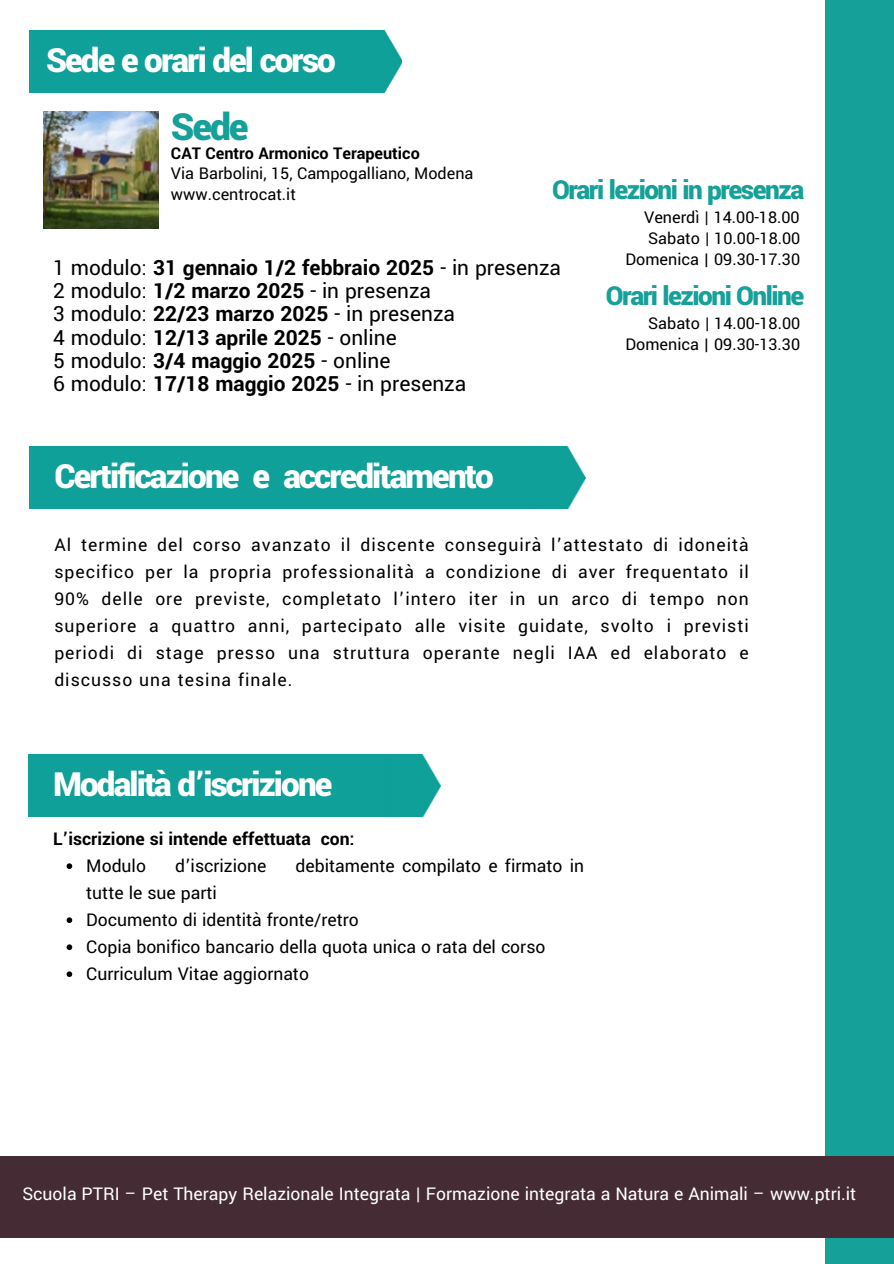
<style>
.page{position:relative;width:894px;height:1264px;background:#fff}
.page>*{position:absolute;margin:0;border:0;box-sizing:border-box;transform-origin:0 0}
.t1{font:900 41.4px "Yantramanav";color:#15a099}
.t2{font:900 36.9px "Yantramanav";letter-spacing:-.05em;color:#fff}
.t3{font:900 29.1px "Yantramanav";letter-spacing:-.05em;color:#15a099}
.t4{font:23.25px/23.2px "Yantramanav";color:#000}
.t5{font:19.5px/27px "Yantramanav";color:#000;text-align:justify}
.t6{font:19.5px "Yantramanav";color:#fff}
.t7{font:700 19.5px "Yantramanav";color:#000}
.t8{font:18px "Yantramanav";color:#000}
.t9{font:700 18px "Yantramanav";color:#000}
.s1{font-weight:700}
</style>
<div class="page">
<div style="left:825px;top:0;width:68px;height:1263px;background:#15a099"></div>
<div style="left:29px;top:31px;width:373px;height:62px;background:#0ea099"></div>
<div style="left:29px;top:446px;width:556px;height:62px;background:#0ea099"></div>
<div style="left:28px;top:754px;width:413px;height:62px;background:#0ea099"></div>
<img style="left:44px;top:112px;width:115px;height:116px">
<svg style="left:67px;top:863px;width:5px;height:6px"></svg>
<svg style="left:67px;top:917px;width:5px;height:6px"></svg>
<svg style="left:67px;top:944px;width:5px;height:6px"></svg>
<svg style="left:67px;top:971px;width:5px;height:6px"></svg>
<div style="left:0;top:1156px;width:893px;height:81px;background:#452c34"></div>
<p class="t2" style="left:46px;top:38px;width:291px">Sede e orari del corso</p>
<p class="t1" style="left:171px;top:101px;width:79px">Sede</p>
<h4 class="t9" style="left:171px;top:142px;width:250px">CAT Centro Armonico Terapeutico</h4>
<h2 class="t8" style="left:171px;top:162px;width:304px">Via Barbolini, 15, Campogalliano, Modena</h2>
<p class="t8" style="left:171px;top:183px;width:126px">www.centrocat.it</p>
<p class="t3" style="left:552px;top:172px;width:254px">Orari lezioni in presenza</p>
<h2 class="t4" style="left:53px;top:256px;width:509px">1 modulo: <span class="s1">31 gennaio 1/2 febbraio 2025</span> - in presenza 2 modulo: <span class="s1">1/2 marzo 2025</span> - in presenza<br>3 modulo: <span class="s1">22/23 marzo 2025</span> - in presenza<br>4 modulo: <span class="s1">12/13 aprile 2025</span> - online<br>5 modulo: <span class="s1">3/4 maggio 2025</span> - online<br>6 modulo: <span class="s1">17/18 maggio 2025</span> - in presenza</h2>
<h2 class="t2" style="left:54px;top:453px;width:440px">Certificazione e accreditamento</h2>
<p class="t8" style="left:644px;top:206px;width:157px">Venerdì | 14.00-18.00</p>
<p class="t8" style="left:625px;top:248px;width:176px">Domenica <span class="s1">|</span> 09.30-17.30</p>
<p class="t8" style="left:648px;top:227px;width:154px">Sabato | 10.00-18.00</p>
<p class="t3" style="left:605px;top:278px;width:200px">Orari lezioni Online</p>
<p class="t8" style="left:648px;top:312px;width:154px">Sabato | 14.00-18.00</p>
<p class="t8" style="left:625px;top:333px;width:176px">Domenica <span class="s1">|</span> 09.30-13.30</p>
<p class="t5" style="left:54px;top:532px;width:695px">Al termine del corso avanzato il discente conseguirà l’attestato di idoneità specifico per la propria professionalità a condizione di aver frequentato il 90% delle ore previste, completato l’intero iter in un arco di tempo non superiore a quattro anni, partecipato alle visite guidate, svolto i previsti periodi di stage presso una struttura operante negli IAA ed elaborato e discusso una tesina finale.</p>
<h1 class="t2" style="left:53px;top:761px;width:281px">Modalità d’iscrizione</h1>
<h5 class="t7" style="left:53px;top:827px;width:303px">L’iscrizione si intende effettuata con:</h5>
<p class="t5" style="left:86px;top:853px;width:61px">Modulo</p>
<p class="t5" style="left:175px;top:853px;width:93px">d’iscrizione</p>
<p class="t5" style="left:295px;top:853px;width:290px">debitamente compilato e firmato in</p>
<p class="t5" style="left:86px;top:880px;width:132px">tutte le sue parti</p>
<h3 class="t5" style="left:86px;top:907px;width:274px">Documento di identità fronte/retro</h3>
<p class="t5" style="left:86px;top:934px;width:460px">Copia bonifico bancario della quota unica o rata del corso</p>
<p class="t5" style="left:86px;top:961px;width:224px">Curriculum Vitae aggiornato</p>
<h3 class="t6" style="left:22px;top:1181px;width:835px">Scuola PTRI – Pet Therapy Relazionale Integrata | Formazione integrata a Natura e Animali – www.ptri.it</h3>
</div>
